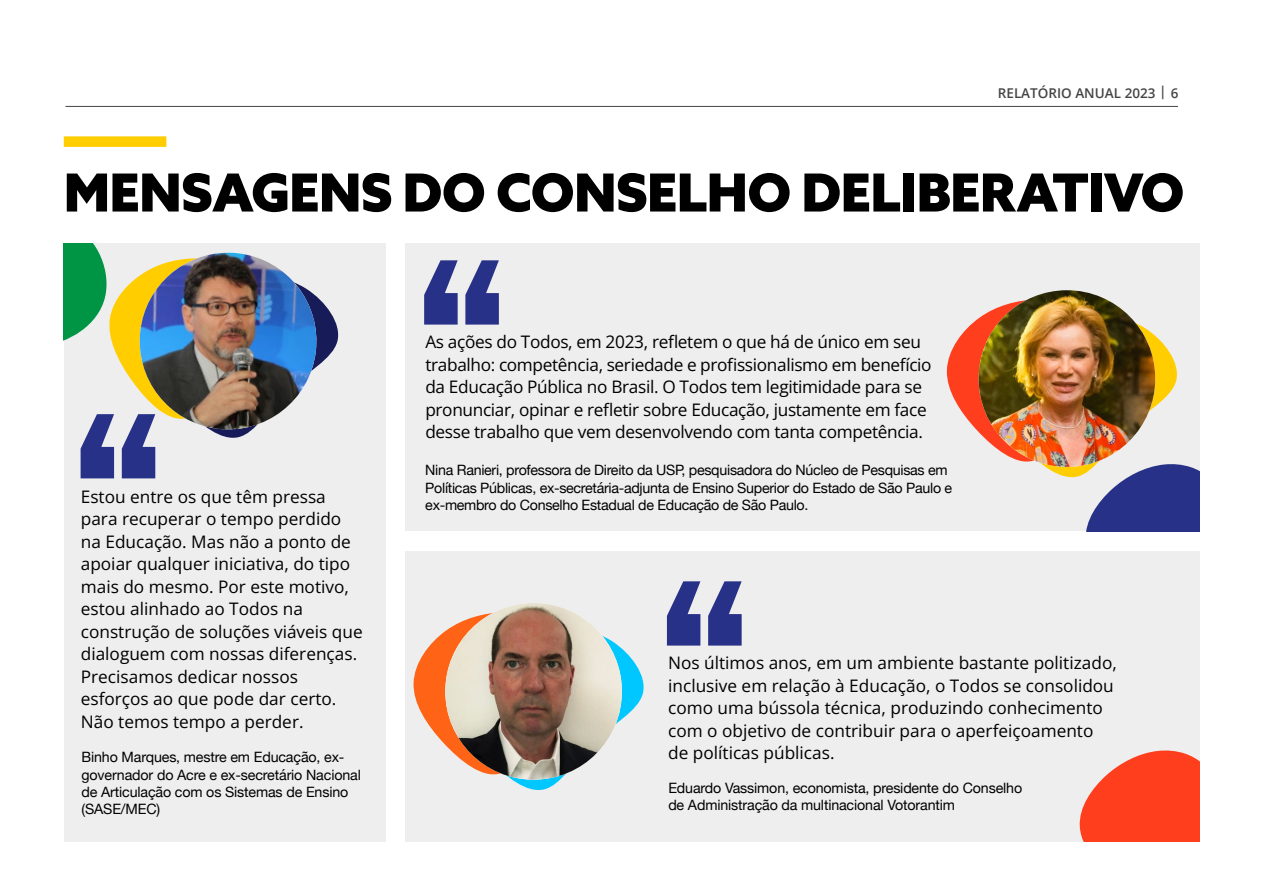
<style>
.page{position:relative;width:1263px;height:893px;background:#fff}
.page>*{position:absolute;margin:0;border:0;box-sizing:border-box;transform-origin:0 0}
.t1{font:900 180px "Archivo";color:#283188}
.t2{font:900 52.5px "Azo Sans";letter-spacing:-.01em;color:#000}
.t3{font:17.25px/22.5px "Open Sans";color:#000}
.t4{font:17.25px/22.5px "Open Sans";letter-spacing:-.02em;color:#000}
.t5{font:14.25px/17.2px "Helvetica Neue";letter-spacing:-.02em;color:#000}
.t6{font:600 13.5px "Open Sans";color:#444}
</style>
<div class="page">
<div style="left:64px;top:243px;width:321px;height:599px;background:#eee"></div>
<div style="left:64px;top:136px;width:102px;height:11px;background:#ffcd00"></div>
<svg style="left:64px;top:243px;width:278px;height:198px;background:#bed4bb"></svg>
<img style="left:134px;top:253px;width:188px;height:182px">
<div style="left:405px;top:243px;width:794px;height:288px;background:#eee"></div>
<div style="left:405px;top:551px;width:794px;height:291px;background:#eee"></div>
<svg style="left:1079px;top:750px;width:120px;height:92px;background:#fc5c40"></svg>
<svg style="left:413px;top:611px;width:234px;height:182px;background:#dccdc1"></svg>
<img style="left:445px;top:603px;width:177px;height:177px;border-radius:88px">
<svg style="left:946px;top:298px;width:253px;height:233px;background:#ceb8ba"></svg>
<img style="left:978px;top:290px;width:177px;height:177px;border-radius:88px">
<hr style="left:65px;top:106px;width:1113px;height:1px;background:#444">
<p class="t6" style="left:998px;top:84px;width:182px">RELATÓRIO ANUAL 2023 | 6</p>
<h2 class="t2" style="left:64px;top:158px;width:1122px">MENSAGENS DO CONSELHO DELIBERATIVO</h2>
<h1 class="t1" style="left:73px;top:366px;width:91px">“</h1>
<p class="t3" style="left:81px;top:485px;width:283px">Estou entre os que têm pressa para recuperar o tempo perdido na Educação. Mas não a ponto de apoiar qualquer iniciativa, do tipo mais do mesmo. Por este motivo, estou alinhado ao Todos na construção de soluções viáveis que dialoguem com nossas diferenças.<br>Precisamos dedicar nossos esforços ao que pode dar certo.<br>Não temos tempo a perder.</p>
<p class="t5" style="left:82px;top:749px;width:281px">Binho Marques, mestre em Educação, ex&shy;governador do Acre e ex-secretário Nacional de Articulação com os Sistemas de Ensino (SASE/MEC)</p>
<h1 class="t1" style="left:417px;top:212px;width:91px">“</h1>
<p class="t4" style="left:425px;top:330px;width:508px">As ações do Todos, em 2023, refletem o que há de único em seu trabalho: competência, seriedade e profissionalismo em benefício da Educação Pública no Brasil. O Todos tem legitimidade para se pronunciar, opinar e refletir sobre Educação, justamente em face desse trabalho que vem desenvolvendo com tanta competência.</p>
<p class="t5" style="left:425px;top:462px;width:528px">Nina Ranieri, professora de Direito da USP, pesquisadora do Núcleo de Pesquisas em<br>Políticas Públicas, ex-secretária-adjunta de Ensino Superior do Estado de São Paulo e ex-membro do Conselho Estadual de Educação de São Paulo.</p>
<h1 class="t1" style="left:659px;top:533px;width:91px">“</h1>
<p class="t3" style="left:668px;top:651px;width:450px">Nos últimos anos, em um ambiente bastante politizado, inclusive em relação à Educação, o Todos se consolidou como uma bússola técnica, produzindo conhecimento com o objetivo de contribuir para o aperfeiçoamento de políticas públicas.</p>
<p class="t5" style="left:668px;top:780px;width:355px">Eduardo Vassimon, economista, presidente do Conselho de Administração da multinacional Votorantim</p>
</div>
